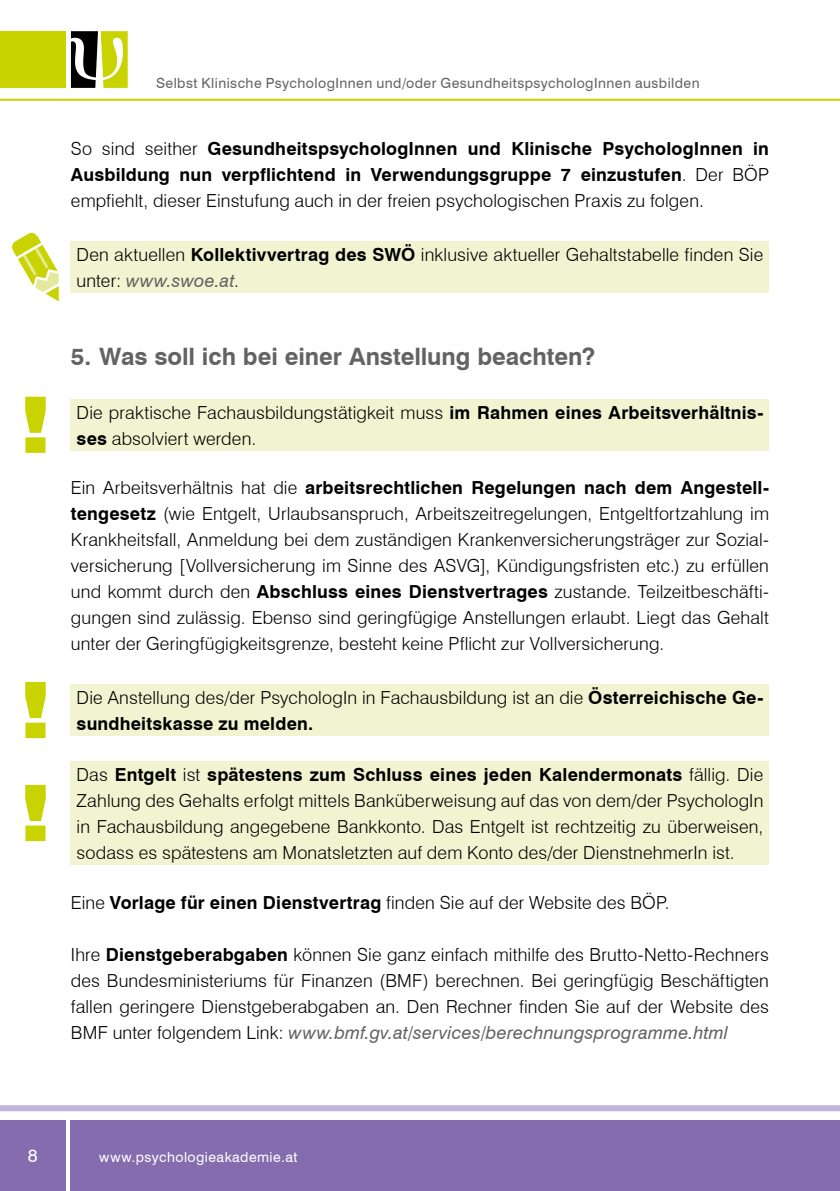
<style>
.page{position:relative;width:840px;height:1191px;background:#fff}
.page>*{position:absolute;margin:0;border:0;box-sizing:border-box;transform-origin:0 0}
.t1{font:700 24px "Swiss 721 BT";color:#646363}
.t2{font:300 18px/26px "Swiss 721 BT";letter-spacing:.01em;color:#000}
.t3{font:700 18px/26px "Swiss 721 BT";letter-spacing:.01em;color:#000;text-align:justify}
.t4{font:18px "Swiss 721 BT";color:#fff}
.t5{font:14px "Swiss 721 BT";letter-spacing:.03em;color:#646363}
.t6{font:14px "Swiss 721 BT";letter-spacing:.03em;color:#fff}
.s1{font-weight:300}
.s2{font-weight:700}
.s3{font-weight:400;font-style:italic;color:#646363}
</style>
<div class="page">
<div style="left:71px;top:1120px;width:768px;height:71px;background:#846cae"></div>
<div style="left:0;top:31px;width:65px;height:57px;background:#c8d300"></div>
<div style="left:0;top:1120px;width:65px;height:71px;background:#846cae"></div>
<div style="left:0;top:1105px;width:839px;height:6px;background:#c0b4da"></div>
<svg style="left:71px;top:31px;width:57px;height:57px"></svg>
<hr style="left:0;top:99px;width:839px;height:2px;background:#c8d300">
<svg style="left:25px;top:682px;width:21px;height:56px"></svg>
<svg style="left:25px;top:785px;width:21px;height:56px"></svg>
<svg style="left:25px;top:397px;width:21px;height:56px"></svg>
<div style="left:71px;top:241px;width:697px;height:51px;background:#f2f4d1"></div>
<div style="left:71px;top:399px;width:697px;height:51px;background:#f2f4d1"></div>
<div style="left:71px;top:684px;width:697px;height:51px;background:#f2f4d1"></div>
<div style="left:71px;top:761px;width:697px;height:103px;background:#f2f4d1"></div>
<svg style="left:12px;top:232px;width:47px;height:69px"></svg>
<p class="t5" style="left:156px;top:74px;width:545px">Selbst Klinische PsychologInnen und/oder GesundheitspsychologInnen ausbilden</p>
<p class="t3" style="left:71px;top:136px;width:699px"><span class="s1">So sind seither</span> GesundheitspsychologInnen und Klinische PsychologInnen in Ausbildung nun verpflichtend in Verwendungsgruppe 7 einzustufen<span class="s1">. Der BÖP empfiehlt, dieser Einstufung auch in der freien psychologischen Praxis zu folgen.</span></p>
<p class="t2" style="left:77px;top:241px;width:688px">Den aktuellen <span class="s2">Kollektivvertrag des SWÖ</span> inklusive aktueller Gehaltstabelle finden Sie unter: <span class="s3">www.swoe.at</span>.</p>
<h1 class="t1" style="left:71px;top:342px;width:525px">5. Was soll ich bei einer Anstellung beachten?</h1>
<p class="t2" style="left:77px;top:399px;width:687px">Die praktische Fachausbildungstätigkeit muss <span class="s2">im Rahmen eines Arbeitsverhältnis&shy;ses</span> absolviert werden.</p>
<p class="t2" style="left:71px;top:475px;width:699px;text-align:justify">Ein Arbeitsverhältnis hat die <span class="s2">arbeitsrechtlichen Regelungen nach dem Angestell&shy;tengesetz</span> (wie Entgelt, Urlaubsanspruch, Arbeitszeitregelungen, Entgeltfortzahlung im Krankheitsfall, Anmeldung bei dem zuständigen Krankenversicherungsträger zur Sozial&shy;versicherung [Vollversicherung im Sinne des ASVG], Kündigungsfristen etc.) zu erfüllen und kommt durch den <span class="s2">Abschluss eines Dienstvertrages</span> zustande. Teilzeitbeschäfti&shy;gungen sind zulässig. Ebenso sind geringfügige Anstellungen erlaubt. Liegt das Gehalt unter der Geringfügigkeitsgrenze, besteht keine Pflicht zur Vollversicherung.</p>
<p class="t2" style="left:77px;top:684px;width:687px">Die Anstellung des/der PsychologIn in Fachausbildung ist an die <span class="s2">Österreichische Ge&shy;sundheitskasse zu melden.</span></p>
<p class="t2" style="left:77px;top:761px;width:688px;text-align:justify">Das <span class="s2">Entgelt</span> ist <span class="s2">spätestens zum Schluss eines jeden Kalendermonats</span> fällig. Die Zahlung des Gehalts erfolgt mittels Banküberweisung auf das von dem/der PsychologIn in Fachausbildung angegebene Bankkonto. Das Entgelt ist rechtzeitig zu überweisen, sodass es spätestens am Monatsletzten auf dem Konto des/der DienstnehmerIn ist.</p>
<p class="t2" style="left:71px;top:889px;width:600px">Eine <span class="s2">Vorlage für einen Dienstvertrag</span> finden Sie auf der Website des BÖP.</p>
<p class="t2" style="left:71px;top:941px;width:699px;text-align:justify">Ihre <span class="s2">Dienstgeberabgaben</span> können Sie ganz einfach mithilfe des Brutto-Netto-Rechners des Bundesministeriums für Finanzen (BMF) berechnen. Bei geringfügig Beschäftigten fallen geringere Dienstgeberabgaben an. Den Rechner finden Sie auf der Website des BMF unter folgendem Link: <span class="s3">www.bmf.gv.at/services/berechnungsprogramme.html</span></p>
<p class="t4" style="left:28px;top:1144px;width:11px">8</p>
<p class="t6" style="left:99px;top:1148px;width:199px">www.psychologieakademie.at</p>
</div>
